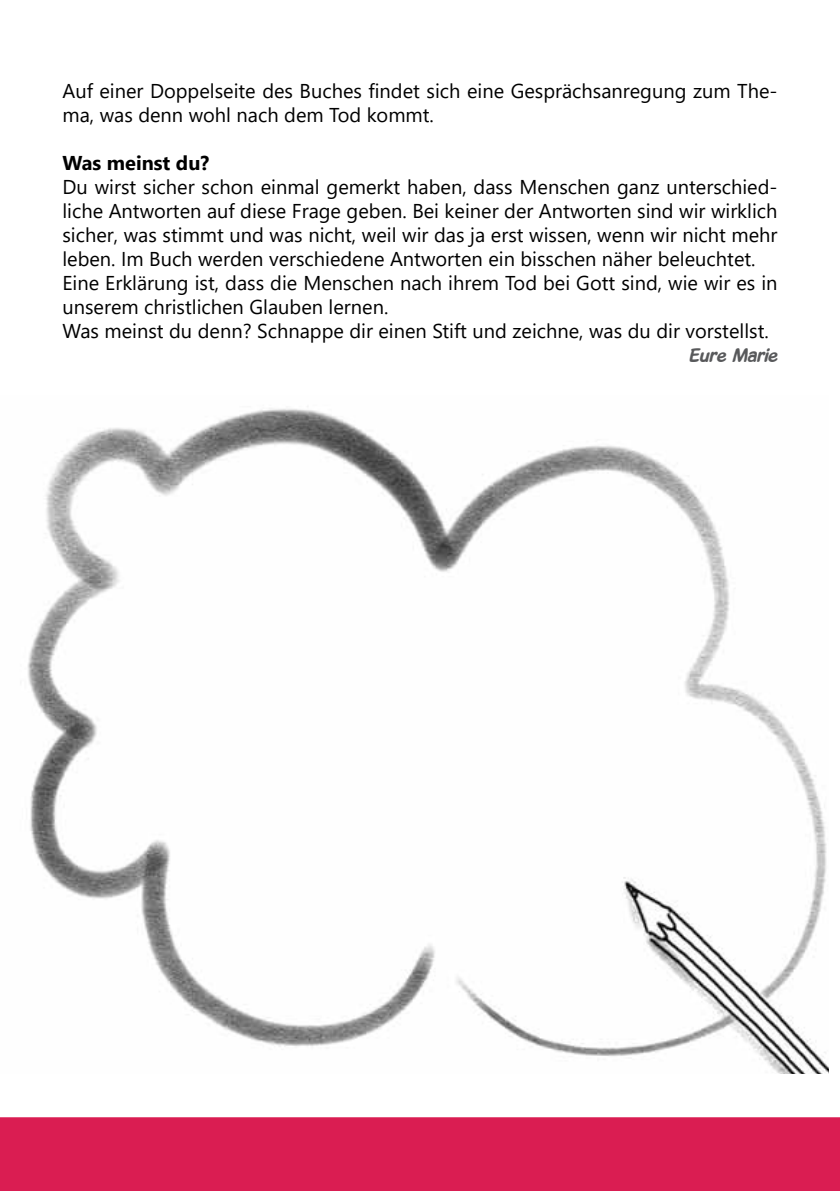
<style>
.page{position:relative;width:840px;height:1191px;background:#fff}
.page>*{position:absolute;margin:0;border:0;box-sizing:border-box;transform-origin:0 0}
.t1{font:20px/24px "Segoe UI";color:#000}
.t2{font:700 20px "Segoe UI";color:#000}
.t3{font:italic 700 20px "Gosmick Sans";color:#58595b}
</style>
<div class="page">
<img style="left:27px;top:406px;width:801px;height:667px">
<div style="left:0;top:1117px;width:839px;height:74px;background:#da1d52"></div>
<p class="t1" style="left:62px;top:77px;width:716px">Auf einer Doppelseite des Buches findet sich eine Gesprächsanregung zum The&shy;ma, was denn wohl nach dem Tod kommt.</p>
<p class="t2" style="left:62px;top:144px;width:148px">Was meinst du?</p>
<p class="t1" style="left:62px;top:173px;width:716px">Du wirst sicher schon einmal gemerkt haben, dass Menschen ganz unterschied&shy;liche Antworten auf diese Frage geben. Bei keiner der Antworten sind wir wirklich sicher, was stimmt und was nicht, weil wir das ja erst wissen, wenn wir nicht mehr leben. Im Buch werden verschiedene Antworten ein bisschen näher beleuchtet.<br>Eine Erklärung ist, dass die Menschen nach ihrem Tod bei Gott sind, wie wir es in unserem christlichen Glauben lernen.<br>Was meinst du denn? Schnappe dir einen Stift und zeichne, was du dir vorstellst.</p>
<p class="t3" style="left:687px;top:343px;width:91px">Eure Marie</p>
</div>
